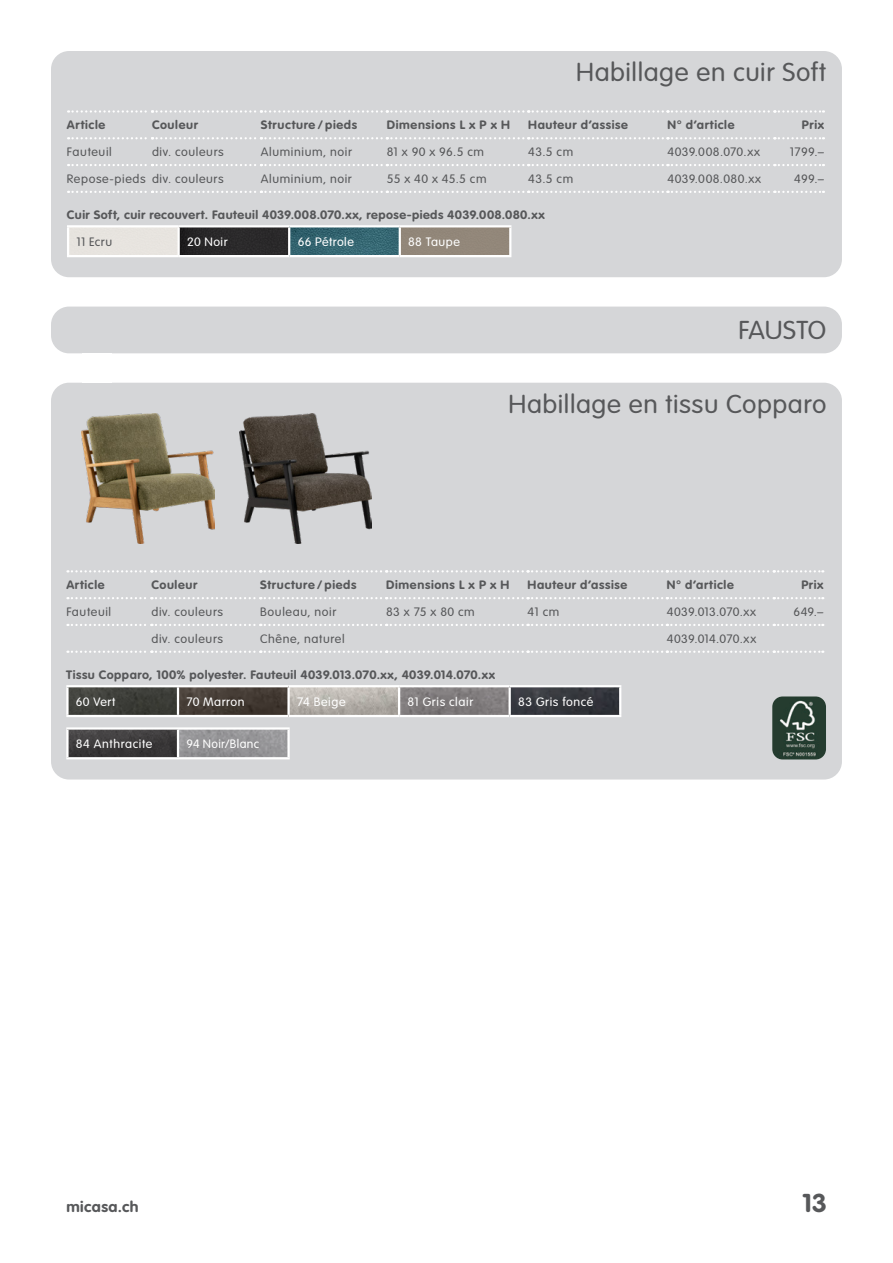
<style>
.page{position:relative;width:893px;height:1263px;background:#fff}
.page>*{position:absolute;margin:0;border:0;box-sizing:border-box;transform-origin:0 0}
.t1{font:300 25.5px "VAG Rounded Std";letter-spacing:.02em;color:#57585a;scale:1.05 1}
.t2{font:700 25.5px "VAG Rounded Std";color:#57585a;scale:1.05 1}
.t3{font:700 15px "VAG Rounded Std";letter-spacing:.03em;color:#57585a;scale:1.05 1}
.t4{font:700 12px "VAG Rounded Std";letter-spacing:.045em;color:#57585a;scale:1.05 1}
.t5{font:300 12px "VAG Rounded Std";letter-spacing:.045em;color:#57585a;scale:1.05 1}
.t6{font:300 12px "VAG Rounded Std";letter-spacing:.04em;color:#fff;scale:1.05 1}
.t7{font:300 12px "VAG Rounded Std";letter-spacing:.015em;color:#57585a;scale:1.05 1}
.t8{font:300 12px "VAG Rounded Std";letter-spacing:.04em;color:#fff}
</style>
<div class="page">
<div style="left:51px;top:51px;width:791px;height:226px;background:#d5d6d8;border-radius:18px"></div>
<img style="left:69px;top:227px;width:440px;height:28px">
<svg style="left:68px;top:110px;width:756px;height:3px"></svg>
<svg style="left:68px;top:137px;width:756px;height:2px"></svg>
<svg style="left:68px;top:164px;width:756px;height:2px"></svg>
<svg style="left:68px;top:191px;width:756px;height:2px"></svg>
<hr style="left:67px;top:225px;width:112px;height:2px;background:#fff">
<hr style="left:179px;top:225px;width:110px;height:2px;background:#fff">
<hr style="left:289px;top:225px;width:111px;height:2px;background:#fff">
<hr style="left:288px;top:227px;width:2px;height:28px;background:#fff">
<hr style="left:400px;top:225px;width:111px;height:2px;background:#fff">
<hr style="left:509px;top:227px;width:2px;height:28px;background:#fff">
<hr style="left:67px;top:255px;width:112px;height:2px;background:#fff">
<hr style="left:179px;top:255px;width:110px;height:2px;background:#fff">
<hr style="left:289px;top:255px;width:111px;height:2px;background:#fff">
<hr style="left:400px;top:255px;width:111px;height:2px;background:#fff">
<hr style="left:399px;top:227px;width:2px;height:28px;background:#fff">
<hr style="left:67px;top:227px;width:2px;height:28px;background:#fff">
<hr style="left:178px;top:227px;width:2px;height:28px;background:#fff">
<div style="left:51px;top:383px;width:791px;height:396px;background:#d5d6d8;border-radius:18px"></div>
<svg style="left:67px;top:570px;width:756px;height:2px"></svg>
<svg style="left:67px;top:597px;width:756px;height:2px"></svg>
<svg style="left:67px;top:624px;width:756px;height:2px"></svg>
<svg style="left:67px;top:651px;width:756px;height:2px"></svg>
<div style="left:51px;top:307px;width:791px;height:46px;background:#d5d6d8;border-radius:18px"></div>
<img style="left:772px;top:696px;width:54px;height:63px">
<img style="left:82px;top:413px;width:132px;height:130px">
<img style="left:240px;top:413px;width:132px;height:130px">
<img style="left:69px;top:730px;width:218px;height:27px">
<img style="left:69px;top:687px;width:550px;height:28px">
<hr style="left:66px;top:685px;width:112px;height:2px;background:#fff">
<hr style="left:178px;top:685px;width:111px;height:2px;background:#fff">
<hr style="left:289px;top:685px;width:110px;height:2px;background:#fff">
<hr style="left:399px;top:685px;width:111px;height:2px;background:#fff">
<hr style="left:510px;top:685px;width:111px;height:2px;background:#fff">
<hr style="left:509px;top:687px;width:2px;height:28px;background:#fff">
<hr style="left:66px;top:715px;width:112px;height:2px;background:#fff">
<hr style="left:178px;top:715px;width:111px;height:2px;background:#fff">
<hr style="left:289px;top:715px;width:110px;height:2px;background:#fff">
<hr style="left:399px;top:715px;width:111px;height:2px;background:#fff">
<hr style="left:510px;top:715px;width:111px;height:2px;background:#fff">
<hr style="left:66px;top:687px;width:3px;height:28px;background:#fff">
<hr style="left:177px;top:687px;width:2px;height:28px;background:#fff">
<hr style="left:287px;top:687px;width:3px;height:28px;background:#fff">
<hr style="left:398px;top:687px;width:2px;height:28px;background:#fff">
<hr style="left:619px;top:687px;width:2px;height:28px;background:#fff">
<hr style="left:66px;top:727px;width:112px;height:3px;background:#fff">
<hr style="left:178px;top:727px;width:112px;height:3px;background:#fff">
<hr style="left:66px;top:757px;width:112px;height:2px;background:#fff">
<hr style="left:178px;top:757px;width:112px;height:2px;background:#fff">
<hr style="left:66px;top:730px;width:3px;height:27px;background:#fff">
<hr style="left:177px;top:730px;width:2px;height:27px;background:#fff">
<hr style="left:287px;top:730px;width:3px;height:27px;background:#fff">
<h1 class="t1" style="left:576px;top:58px;width:240px">Habillage en cuir Soft</h1>
<p class="t4" style="left:67px;top:118px;width:38px">Article</p>
<p class="t4" style="left:152px;top:118px;width:45px">Couleur</p>
<p class="t4" style="left:261px;top:118px;width:93px">Structure / pieds</p>
<p class="t4" style="left:387px;top:118px;width:119px">Dimensions L x P x H</p>
<p class="t4" style="left:528px;top:118px;width:96px">Hauteur d’assise</p>
<p class="t4" style="left:667px;top:118px;width:65px">N° d’article</p>
<p class="t4" style="left:802px;top:118px;width:23px">Prix</p>
<p class="t5" style="left:67px;top:145px;width:44px">Fauteuil</p>
<p class="t5" style="left:152px;top:145px;width:70px">div. couleurs</p>
<p class="t5" style="left:261px;top:145px;width:88px">Aluminium, noir</p>
<p class="t5" style="left:387px;top:145px;width:94px">81 x 90 x 96.5 cm</p>
<p class="t5" style="left:528px;top:145px;width:44px">43.5 cm</p>
<p class="t5" style="left:667px;top:145px;width:90px">4039.008.070.xx</p>
<p class="t5" style="left:790px;top:145px;width:34px">1799.–</p>
<p class="t5" style="left:67px;top:172px;width:151px">Repose-pieds div. couleurs</p>
<p class="t5" style="left:261px;top:172px;width:88px">Aluminium, noir</p>
<p class="t5" style="left:387px;top:172px;width:97px">55 x 40 x 45.5 cm</p>
<p class="t5" style="left:528px;top:172px;width:44px">43.5 cm</p>
<p class="t5" style="left:667px;top:172px;width:91px">4039.008.080.xx</p>
<p class="t5" style="left:794px;top:172px;width:30px">499.–</p>
<p class="t4" style="left:67px;top:208px;width:456px">Cuir Soft, cuir recouvert. Fauteuil 4039.008.070.xx, repose-pieds 4039.008.080.xx</p>
<p class="t5" style="left:77px;top:235px;width:35px">11 Ecru</p>
<p class="t6" style="left:187px;top:235px;width:40px">20 Noir</p>
<p class="t6" style="left:298px;top:235px;width:55px">66 Pétrole</p>
<p class="t6" style="left:408px;top:235px;width:51px">88 Taupe</p>
<h1 class="t1" style="left:738px;top:315px;width:85px">FAUSTO</h1>
<h1 class="t1" style="left:508px;top:389px;width:304px">Habillage en tissu Copparo</h1>
<p class="t4" style="left:66px;top:578px;width:38px">Article</p>
<p class="t4" style="left:151px;top:578px;width:45px">Couleur</p>
<p class="t4" style="left:260px;top:578px;width:93px">Structure / pieds</p>
<p class="t4" style="left:386px;top:578px;width:119px">Dimensions L x P x H</p>
<p class="t4" style="left:528px;top:578px;width:96px">Hauteur d’assise</p>
<p class="t4" style="left:667px;top:578px;width:65px">N° d’article</p>
<p class="t4" style="left:801px;top:578px;width:23px">Prix</p>
<p class="t5" style="left:66px;top:605px;width:44px">Fauteuil</p>
<p class="t5" style="left:151px;top:605px;width:70px">div. couleurs</p>
<p class="t5" style="left:260px;top:605px;width:74px">Bouleau, noir</p>
<p class="t5" style="left:386px;top:605px;width:86px">83 x 75 x 80 cm</p>
<p class="t5" style="left:528px;top:605px;width:32px">41 cm</p>
<p class="t7" style="left:667px;top:605px;width:87px">4039.013.070.xx</p>
<p class="t5" style="left:793px;top:605px;width:30px">649.–</p>
<p class="t5" style="left:151px;top:632px;width:70px">div. couleurs</p>
<p class="t5" style="left:260px;top:632px;width:82px">Chêne, naturel</p>
<p class="t7" style="left:667px;top:632px;width:87px">4039.014.070.xx</p>
<p class="t4" style="left:66px;top:668px;width:410px">Tissu Copparo, 100% polyester. Fauteuil 4039.013.070.xx, 4039.014.070.xx</p>
<p class="t6" style="left:76px;top:695px;width:39px">60 Vert</p>
<p class="t6" style="left:187px;top:695px;width:57px">70 Marron</p>
<p class="t6" style="left:297px;top:695px;width:48px">74 Beige</p>
<p class="t6" style="left:408px;top:695px;width:64px">81 Gris clair</p>
<p class="t6" style="left:518px;top:695px;width:73px">83 Gris foncé</p>
<p class="t6" style="left:76px;top:737px;width:74px">84 Anthracite</p>
<p class="t8" style="left:187px;top:737px;width:74px">94 Noir/Blanc</p>
<p class="t3" style="left:66px;top:1198px;width:70px">micasa.ch</p>
<h1 class="t2" style="left:802px;top:1188px;width:25px">13</h1>
</div>
